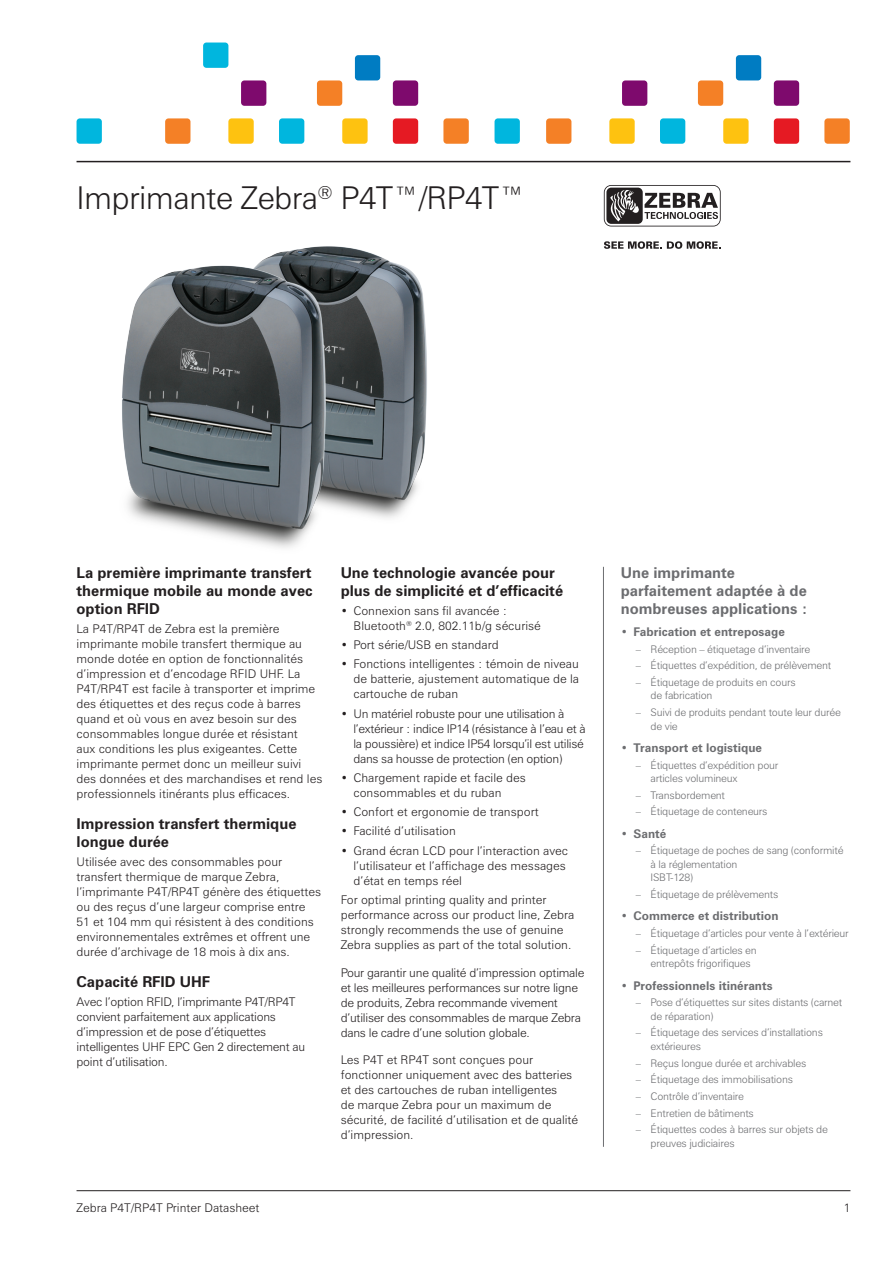
<style>
.page{position:relative;width:893px;height:1263px;background:#fff}
.page>*{position:absolute;margin:0;border:0;box-sizing:border-box;transform-origin:0 0}
._001_Main_Heading{font:300 31.5px "Zurich BT";letter-spacing:-.02em;color:#231f20}
._004_Datasheet_-_bod{font:700 15px/18px "Zurich BT";color:#231f20}
._004_Datasheet_-_Bul{font:700 15px/18px "Zurich BT";color:#6c6d70}
._004_Datasheet_-_bod-2{font:300 12px/15px "Zurich BT";color:#231f20}
._004_Datasheet_-_bod-3{font:300 12px/15px "Zurich BT";letter-spacing:-.02em;color:#231f20}
._004_Datasheet_-_bod-4{font:300 12px/15px "Zurich BT";letter-spacing:-.025em;color:#231f20}
.t1{font:700 12px "Zurich BT";color:#6c6d70}
._020_Document_Footer{font:300 12px "Zurich BT";color:#231f20}
.t2{font:300 10.5px/13.5px "Zurich BT";letter-spacing:-.02em;color:#6c6d70}
.s1{font-weight:300}
</style>
<div class="page">
<hr style="left:77px;top:1190px;width:773px;height:1px;background:#231f20">
<div style="left:355px;top:55px;width:25px;height:25px;background:#007cc2;border-radius:3px"></div>
<div style="left:228px;top:118px;width:26px;height:26px;background:#fec210;border-radius:3px"></div>
<div style="left:342px;top:118px;width:26px;height:26px;background:#fec210;border-radius:3px"></div>
<div style="left:317px;top:80px;width:25px;height:26px;background:#f48026;border-radius:3px"></div>
<div style="left:443px;top:118px;width:26px;height:26px;background:#f48026;border-radius:3px"></div>
<div style="left:165px;top:118px;width:25px;height:26px;background:#f48026;border-radius:3px"></div>
<div style="left:203px;top:43px;width:25px;height:25px;background:#00b6de;border-radius:3px"></div>
<div style="left:279px;top:118px;width:25px;height:26px;background:#00b6de;border-radius:3px"></div>
<div style="left:77px;top:118px;width:25px;height:26px;background:#00b6de;border-radius:3px"></div>
<div style="left:241px;top:80px;width:25px;height:26px;background:#7e0a6d;border-radius:3px"></div>
<div style="left:393px;top:80px;width:25px;height:26px;background:#7e0a6d;border-radius:3px"></div>
<div style="left:393px;top:118px;width:25px;height:26px;background:#e51a23;border-radius:3px"></div>
<div style="left:736px;top:55px;width:25px;height:25px;background:#007cc2;border-radius:3px"></div>
<div style="left:609px;top:118px;width:26px;height:26px;background:#fec210;border-radius:3px"></div>
<div style="left:723px;top:118px;width:26px;height:26px;background:#fec210;border-radius:3px"></div>
<div style="left:698px;top:80px;width:25px;height:26px;background:#f48026;border-radius:3px"></div>
<div style="left:824px;top:118px;width:26px;height:26px;background:#f48026;border-radius:3px"></div>
<div style="left:546px;top:118px;width:25px;height:26px;background:#f48026;border-radius:3px"></div>
<div style="left:660px;top:118px;width:25px;height:26px;background:#00b6de;border-radius:3px"></div>
<div style="left:495px;top:118px;width:25px;height:26px;background:#00b6de;border-radius:3px"></div>
<div style="left:622px;top:80px;width:25px;height:26px;background:#7e0a6d;border-radius:3px"></div>
<div style="left:774px;top:80px;width:25px;height:26px;background:#7e0a6d;border-radius:3px"></div>
<div style="left:774px;top:118px;width:25px;height:26px;background:#e51a23;border-radius:3px"></div>
<hr style="left:77px;top:161px;width:773px;height:1px;background:#231f20">
<svg style="left:604px;top:241px;width:117px;height:8px"></svg>
<svg style="left:604px;top:185px;width:117px;height:41px"></svg>
<hr style="left:603px;top:567px;width:1px;height:580px;background:#6c6d70">
<img style="left:388px;top:260px;width:39px;height:258px">
<img style="left:122px;top:246px;width:266px;height:302px">
<p class="_001_Main_Heading" style="left:77px;top:179px;width:450px">Imprimante Zebra<sup>®</sup> P4T™/RP4T™</p>
<p class="_004_Datasheet_-_bod" style="left:77px;top:563px;width:238px;text-align:justify">La première imprimante transfert thermique mobile au monde avec option RFID</p>
<p class="_004_Datasheet_-_bod-2" style="left:77px;top:621px;width:247px">La P4T/RP4T de Zebra est la première imprimante mobile transfert thermique au monde dotée en option de fonctionnalités d’impression et d’encodage RFID UHF. La P4T/RP4T est facile à transporter et imprime des étiquettes et des reçus code à barres quand et où vous en avez besoin sur des consommables longue durée et résistant<br>aux conditions les plus exigeantes. Cette imprimante permet donc un meilleur suivi des données et des marchandises et rend les professionnels itinérants plus efficaces.</p>
<p class="_004_Datasheet_-_bod" style="left:77px;top:814px;width:222px">Impression transfert thermique longue durée</p>
<p class="_004_Datasheet_-_bod-2" style="left:77px;top:854px;width:246px">Utilisée avec des consommables pour transfert thermique de marque Zebra, l’imprimante P4T/RP4T génère des étiquettes ou des reçus d’une largeur comprise entre 51 et 104 mm qui résistent à des conditions environnementales extrêmes et offrent une durée d’archivage de 18 mois à dix ans.</p>
<p class="_004_Datasheet_-_bod" style="left:77px;top:972px;width:135px">Capacité RFID UHF</p>
<p class="_004_Datasheet_-_bod-3" style="left:77px;top:994px;width:230px">Avec l’option RFID, l’imprimante P4T/RP4T convient parfaitement aux applications d’impression et de pose d’étiquettes intelligentes UHF EPC Gen 2 directement au point d’utilisation.</p>
<p class="_004_Datasheet_-_bod" style="left:341px;top:563px;width:224px">Une technologie avancée pour plus de simplicité et d’efficacité</p>
<p class="_004_Datasheet_-_bod-2" style="left:353px;top:603px;width:189px;text-indent:-13px">• Connexion sans fil avancée :<br>Bluetooth<sup>®</sup> 2.0, 802.11b/g sécurisé</p>
<p class="_004_Datasheet_-_bod-2" style="left:341px;top:637px;width:160px">• Port série/USB en standard</p>
<p class="_004_Datasheet_-_bod-2" style="left:353px;top:656px;width:227px;text-align:justify;text-indent:-13px">• Fonctions intelligentes : témoin de niveau de batterie, ajustement automatique de la cartouche de ruban</p>
<p class="_004_Datasheet_-_bod-4" style="left:353px;top:706px;width:234px;text-indent:-13px">• Un matériel robuste pour une utilisation à l’extérieur : indice IP14 (résistance à l’eau et à la poussière) et indice IP54 lorsqu’il est utilisé dans sa housse de protection (en option)</p>
<p class="_004_Datasheet_-_bod-2" style="left:353px;top:770px;width:174px;text-indent:-13px">• Chargement rapide et facile des consommables et du ruban</p>
<p class="_004_Datasheet_-_bod-2" style="left:341px;top:804px;width:200px">• Confort et ergonomie de transport</p>
<p class="_004_Datasheet_-_bod-2" style="left:341px;top:823px;width:117px">• Facilité d’utilisation</p>
<p class="_004_Datasheet_-_bod-2" style="left:353px;top:843px;width:216px;text-indent:-13px">• Grand écran LCD pour l’interaction avec l’utilisateur et l’affichage des messages d’état en temps réel</p>
<p class="_004_Datasheet_-_bod-2" style="left:341px;top:892px;width:235px">For optimal printing quality and printer performance across our product line, Zebra strongly recommends the use of genuine Zebra supplies as part of the total solution.</p>
<p class="_004_Datasheet_-_bod-3" style="left:341px;top:965px;width:245px">Pour garantir une qualité d’impression optimale et les meilleures performances sur notre ligne de produits, Zebra recommande vivement d’utiliser des consommables de marque Zebra dans le cadre d’une solution globale.</p>
<p class="_004_Datasheet_-_bod-2" style="left:341px;top:1052px;width:239px">Les P4T et RP4T sont conçues pour fonctionner uniquement avec des batteries et des cartouches de ruban intelligentes<br>de marque Zebra pour un maximum de sécurité, de facilité d’utilisation et de qualité d’impression.</p>
<p class="_004_Datasheet_-_Bul" style="left:621px;top:563px;width:188px">Une imprimante parfaitement adaptée à de nombreuses applications :</p>
<p class="t1" style="left:621px;top:624px;width:166px"><span class="s1">•</span> Fabrication et entreposage</p>
<p class="t2" style="left:636px;top:642px;width:176px">– Réception – étiquetage d’inventaire</p>
<p class="t2" style="left:636px;top:659px;width:197px">– Étiquettes d’expédition, de prélèvement</p>
<p class="t2" style="left:651px;top:675px;width:147px;text-indent:-15px">– Étiquetage de produits en cours de fabrication</p>
<p class="t2" style="left:651px;top:705px;width:192px;text-indent:-15px">– Suivi de produits pendant toute leur durée de vie</p>
<p class="t1" style="left:621px;top:740px;width:143px"><span class="s1">•</span> Transport et logistique</p>
<p class="t2" style="left:651px;top:758px;width:129px;text-indent:-15px">– Étiquettes d’expédition pour articles volumineux</p>
<p class="t2" style="left:636px;top:788px;width:91px">– Transbordement</p>
<p class="t2" style="left:636px;top:805px;width:133px">– Étiquetage de conteneurs</p>
<p class="t1" style="left:621px;top:826px;width:47px"><span class="s1">•</span> Santé</p>
<p class="t2" style="left:651px;top:844px;width:194px;text-indent:-15px">– Étiquetage de poches de sang (conformité à la réglementation<br>ISBT-128)</p>
<p class="t2" style="left:636px;top:887px;width:144px">– Étiquetage de prélèvements</p>
<p class="t1" style="left:621px;top:909px;width:159px"><span class="s1">•</span> Commerce et distribution</p>
<p class="t2" style="left:636px;top:926px;width:214px">– Étiquetage d’articles pour vente à l’extérieur</p>
<p class="t2" style="left:651px;top:943px;width:108px;text-indent:-15px">– Étiquetage d’articles en entrepôts frigorifiques</p>
<p class="t1" style="left:621px;top:978px;width:153px"><span class="s1">•</span> Professionnels itinérants</p>
<p class="t2" style="left:651px;top:996px;width:193px;text-indent:-15px">– Pose d’étiquettes sur sites distants (carnet de réparation)</p>
<p class="t2" style="left:651px;top:1026px;width:174px;text-indent:-15px">– Étiquetage des services d’installations extérieures</p>
<p class="t2" style="left:636px;top:1056px;width:172px">– Reçus longue durée et archivables</p>
<p class="t2" style="left:636px;top:1073px;width:159px">– Étiquetage des immobilisations</p>
<p class="t2" style="left:636px;top:1089px;width:110px">– Contrôle d’inventaire</p>
<p class="t2" style="left:636px;top:1106px;width:120px">– Entretien de bâtiments</p>
<p class="t2" style="left:651px;top:1123px;width:179px;text-indent:-15px">– Étiquettes codes à barres sur objets de preuves judiciaires</p>
<p class="_004_Datasheet_-_bod-2" style="left:77px;top:1200px;width:184px">Zebra P4T/RP4T Printer Datasheet</p>
<p class="_020_Document_Footer" style="left:844px;top:1200px;width:8px">1</p>
</div>
